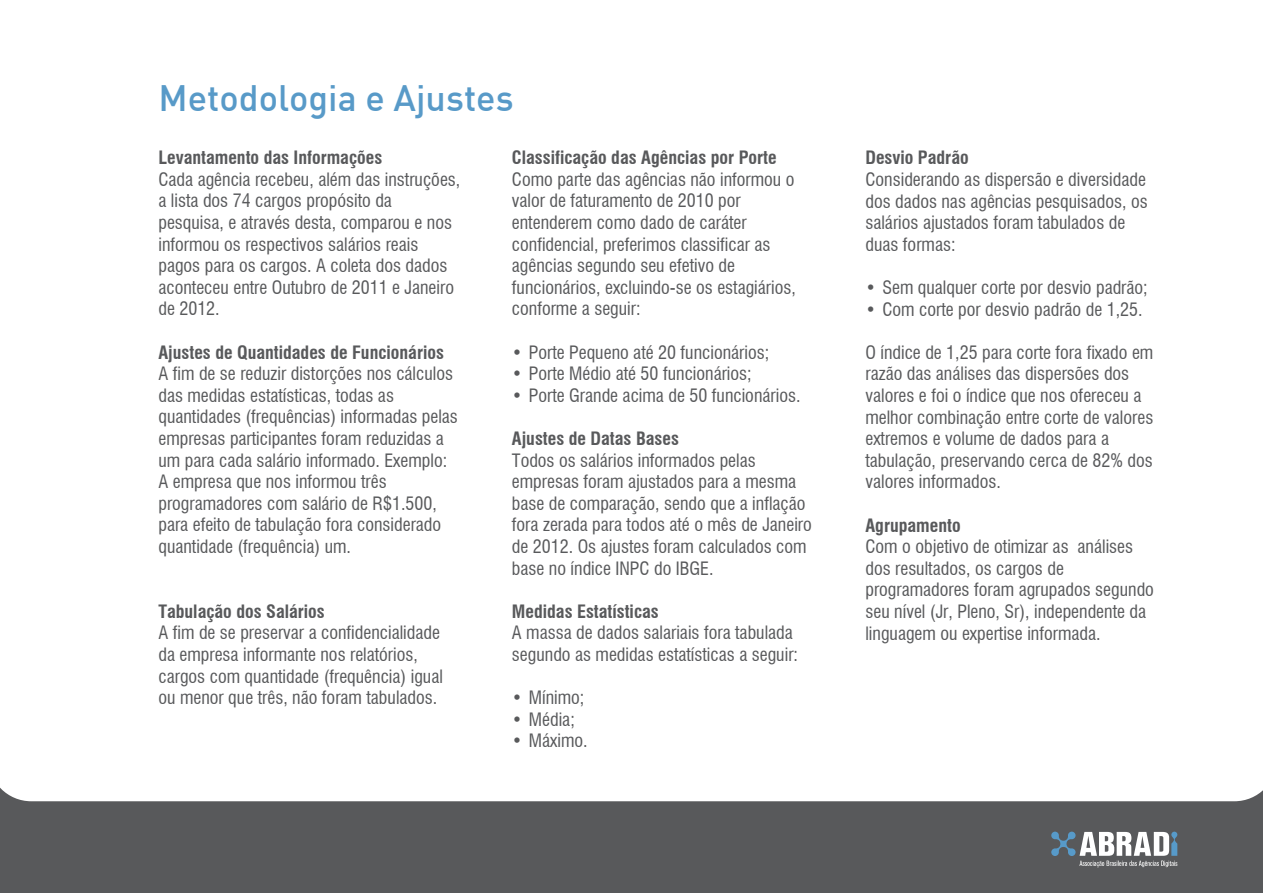
<style>
.page{position:relative;width:1263px;height:893px;background:#fff}
.page>*{position:absolute;margin:0;border:0;box-sizing:border-box;transform-origin:0 0}
.t1{font:500 36px "DIN";color:#589ac8}
.t2{font:condensed 18px/21.6px "Swiss 721 BT";color:#58595b}
.t3{font:700 condensed 18px "Swiss 721 BT";color:#58595b}
</style>
<div class="page">
<svg style="left:0;top:788px;width:1263px;height:105px;background:#6d6e70"></svg>
<svg style="left:1051px;top:832px;width:126px;height:35px"></svg>
<h1 class="t1" style="left:158px;top:75px;width:357px">Metodologia e Ajustes</h1>
<p class="t3" style="left:158px;top:147px;width:225px">Levantamento das Informações</p>
<p class="t2" style="left:158px;top:168px;width:303px">Cada agência recebeu, além das instruções, a lista dos 74 cargos propósito da pesquisa, e através desta, comparou e nos informou os respectivos salários reais pagos para os cargos. A coleta dos dados aconteceu entre Outubro de 2011 e Janeiro de 2012.</p>
<p class="t3" style="left:158px;top:341px;width:287px">Ajustes de Quantidades de Funcionários</p>
<p class="t2" style="left:158px;top:363px;width:301px">A fim de se reduzir distorções nos cálculos das medidas estatísticas, todas as quantidades (frequências) informadas pelas empresas participantes foram reduzidas a um para cada salário informado. Exemplo:<br>A empresa que nos informou três programadores com salário de R$1.500, para efeito de tabulação fora considerado quantidade (frequência) um.</p>
<p class="t3" style="left:158px;top:600px;width:168px">Tabulação dos Salários</p>
<p class="t2" style="left:158px;top:622px;width:286px">A fim de se preservar a confidencialidade da empresa informante nos relatórios, cargos com quantidade (frequência) igual ou menor que três, não foram tabulados.</p>
<p class="t3" style="left:512px;top:147px;width:266px">Classificação das Agências por Porte</p>
<p class="t2" style="left:512px;top:168px;width:285px">Como parte das agências não informou o valor de faturamento de 2010 por entenderem como dado de caráter confidencial, preferimos classificar as agências segundo seu efetivo de funcionários, excluindo-se os estagiários, conforme a seguir:</p>
<p class="t2" style="left:512px;top:341px;width:259px">• Porte Pequeno até 20 funcionários;</p>
<p class="t2" style="left:512px;top:363px;width:241px">• Porte Médio até 50 funcionários;</p>
<p class="t2" style="left:512px;top:384px;width:290px">• Porte Grande acima de 50 funcionários.</p>
<p class="t3" style="left:512px;top:428px;width:169px">Ajustes de Datas Bases</p>
<p class="t2" style="left:512px;top:449px;width:301px">Todos os salários informados pelas empresas foram ajustados para a mesma base de comparação, sendo que a inflação fora zerada para todos até o mês de Janeiro de 2012. Os ajustes foram calculados com base no índice INPC do IBGE.</p>
<p class="t3" style="left:512px;top:600px;width:148px">Medidas Estatísticas</p>
<p class="t2" style="left:512px;top:622px;width:288px">A massa de dados salariais fora tabulada segundo as medidas estatísticas a seguir:</p>
<p class="t2" style="left:512px;top:687px;width:74px">• Mínimo;</p>
<p class="t2" style="left:512px;top:708px;width:64px">• Média;</p>
<p class="t2" style="left:512px;top:730px;width:77px">• Máximo.</p>
<p class="t3" style="left:865px;top:147px;width:105px">Desvio Padrão</p>
<p class="t2" style="left:865px;top:169px;width:284px">Considerando as dispersão e diversidade dos dados nas agências pesquisados, os salários ajustados foram tabulados de duas formas:</p>
<p class="t2" style="left:865px;top:277px;width:284px">• Sem qualquer corte por desvio padrão;</p>
<p class="t2" style="left:865px;top:298px;width:279px">• Com corte por desvio padrão de 1,25.</p>
<p class="t2" style="left:865px;top:341px;width:289px">O índice de 1,25 para corte fora fixado em razão das análises das dispersões dos valores e foi o índice que nos ofereceu a melhor combinação entre corte de valores extremos e volume de dados para a tabulação, preservando cerca de 82% dos valores informados.</p>
<p class="t3" style="left:865px;top:514px;width:97px">Agrupamento</p>
<p class="t2" style="left:865px;top:536px;width:290px">Com o objetivo de otimizar as análises dos resultados, os cargos de programadores foram agrupados segundo seu nível (Jr, Pleno, Sr), independente da linguagem ou expertise informada.</p>
</div>
